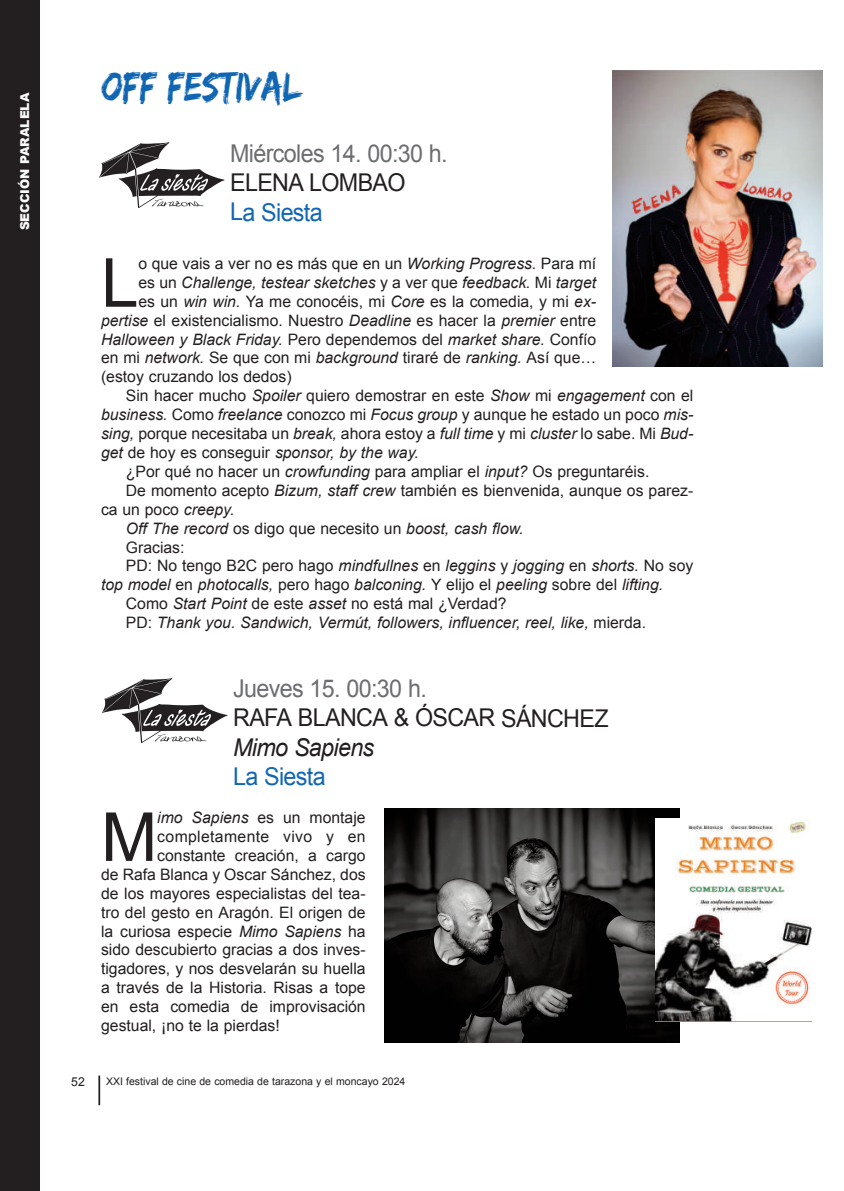
<style>
.page{position:relative;width:844px;height:1191px;background:#fff}
.page>*{position:absolute;margin:0;border:0;box-sizing:border-box;transform-origin:0 0}
.t1{font:67.55px "Arial";color:#231f20}
.t2{font:42px "Edo SZ";color:#1166b3;scale:.85 1}
.t3{font:24.5px "Arial";letter-spacing:-.03em;color:#6c6d70;scale:.95 1}
.t4{font:24.5px "Arial";letter-spacing:-.03em;color:#231f20;scale:.95 1}
.t5{font:24.5px "Arial";letter-spacing:-.03em;color:#1166b3;scale:.95 1}
.t6{font:italic 24.5px "Arial";letter-spacing:-.03em;color:#231f20;scale:.95 1}
.t7{font:15.75px "Arial";color:#231f20}
.t8{font:italic 15.75px "Arial";color:#231f20}
.t9{font:15.75px "Arial";letter-spacing:.02em;color:#231f20}
.t10{font:900 12.25px "Arial";color:#fcfcfc}
.t11{font:12.25px "Arial";color:#231f20}
.t12{font:10.5px "Arial";color:#231f20}
.s1{font-style:italic}
.s2{font-style:normal}
</style>
<div class="page">
<div style="left:0;top:0;width:40px;height:1191px;background:#231f20"></div>
<hr style="left:98px;top:1075px;width:2px;height:30px;background:#231f20">
<img style="left:384px;top:808px;width:295px;height:234px">
<img style="left:655px;top:819px;width:156px;height:202px">
<img style="left:102px;top:678px;width:126px;height:65px">
<img style="left:99px;top:142px;width:126px;height:66px">
<img style="left:612px;top:70px;width:210px;height:296px">
<p class="t10" style="left:16px;top:230px;width:139px;rotate:-90deg">SECCIÓN PARALELA</p>
<h2 class="t2" style="left:101px;top:62px;width:237px">OFF FESTIvAl</h2>
<h3 class="t3" style="left:230px;top:140px;width:230px">Miércoles 14. 00:30 h.</h3>
<h3 class="t4" style="left:230px;top:169px;width:186px">ELENA LOMBAO</h3>
<h3 class="t5" style="left:230px;top:198px;width:99px">La Siesta</h3>
<h1 class="t1" style="left:101px;top:245px;width:39px">L</h1>
<p class="t7" style="left:138px;top:255px;width:459px">o que vais a ver no es más que en un <span class="s1">Working Progress.</span> Para mí</p>
<p class="t8" style="left:138px;top:273px;width:459px"><span class="s2">es un</span> Challenge, testear sketches <span class="s2">y a ver que</span> feedback. <span class="s2">Mi</span> target</p>
<p class="t7" style="left:138px;top:292px;width:458px">es un <span class="s1">win win.</span> Ya me conocéis, mi <span class="s1">Core</span> es la comedia, y mi <span class="s1">ex-</span></p>
<p class="t7" style="left:101px;top:311px;width:496px"><span class="s1">pertise</span> el existencialismo. Nuestro <span class="s1">Deadline</span> es hacer la <span class="s1">premier</span> entre</p>
<p class="t8" style="left:101px;top:330px;width:496px">Halloween y Black Friday. <span class="s2">Pero dependemos del</span> market share. <span class="s2">Confío</span></p>
<p class="t7" style="left:101px;top:349px;width:496px">en mi <span class="s1">network.</span> Se que con mi <span class="s1">background</span> tiraré de <span class="s1">ranking.</span> Así que…</p>
<p class="t7" style="left:101px;top:368px;width:192px">(estoy cruzando los dedos)</p>
<p class="t7" style="left:126px;top:387px;width:568px">Sin hacer mucho <span class="s1">Spoiler</span> quiero demostrar en este <span class="s1">Show</span> mi <span class="s1">engagement</span> con el</p>
<p class="t7" style="left:101px;top:406px;width:592px"><span class="s1">business.</span> Como <span class="s1">freelance</span> conozco mi <span class="s1">Focus group</span> y aunque he estado un poco <span class="s1">mis-</span></p>
<p class="t7" style="left:101px;top:425px;width:592px"><span class="s1">sing,</span> porque necesitaba un <span class="s1">break,</span> ahora estoy a <span class="s1">full time</span> y mi <span class="s1">cluster</span> lo sabe. Mi <span class="s1">Bud-</span></p>
<p class="t8" style="left:101px;top:444px;width:319px">get <span class="s2">de hoy es conseguir</span> sponsor, by the way.</p>
<p class="t7" style="left:126px;top:462px;width:525px">¿Por qué no hacer un <span class="s1">crowfunding</span> para ampliar el <span class="s1">input?</span> Os preguntaréis.</p>
<p class="t7" style="left:126px;top:481px;width:568px">De momento acepto <span class="s1">Bizum, staff crew</span> también es bienvenida, aunque os parez-</p>
<p class="t7" style="left:101px;top:500px;width:135px">ca un poco <span class="s1">creepy.</span></p>
<p class="t8" style="left:126px;top:519px;width:399px">Off The record <span class="s2">os digo que necesito un</span> boost, cash flow.</p>
<p class="t7" style="left:126px;top:538px;width:60px">Gracias:</p>
<p class="t8" style="left:126px;top:557px;width:568px"><span class="s2">PD: No tengo B2C pero hago</span> mindfullnes <span class="s2">en</span> leggins <span class="s2">y</span> jogging <span class="s2">en</span> shorts. <span class="s2">No soy</span></p>
<p class="t8" style="left:101px;top:576px;width:563px">top model <span class="s2">en</span> photocalls, <span class="s2">pero hago</span> balconing. <span class="s2">Y elijo el</span> peeling <span class="s2">sobre del</span> lifting.</p>
<p class="t7" style="left:126px;top:595px;width:382px">Como <span class="s1">Start Point</span> de este <span class="s1">asset</span> no está mal ¿Verdad?</p>
<p class="t8" style="left:126px;top:614px;width:521px"><span class="s2">PD:</span> Thank you. Sandwich, Vermút, followers, influencer, reel, like, <span class="s2">mierda.</span></p>
<h3 class="t3" style="left:233px;top:675px;width:205px">Jueves 15. 00:30 h.</h3>
<h3 class="t4" style="left:233px;top:704px;width:396px">RAFA BLANCA &amp; ÓSCAR SÁNCHEZ</h3>
<h3 class="t6" style="left:233px;top:733px;width:150px">Mimo Sapiens</h3>
<h3 class="t5" style="left:233px;top:763px;width:99px">La Siesta</h3>
<h1 class="t1" style="left:101px;top:799px;width:58px">M</h1>
<p class="t7" style="left:157px;top:809px;width:210px"><span class="s1">imo Sapiens</span> es un montaje</p>
<p class="t9" style="left:157px;top:827px;width:210px">completamente vivo y en</p>
<p class="t7" style="left:157px;top:846px;width:210px">constante creación, a cargo</p>
<p class="t7" style="left:101px;top:865px;width:266px">de Rafa Blanca y Oscar Sánchez, dos</p>
<p class="t7" style="left:101px;top:884px;width:266px">de los mayores especialistas del tea-</p>
<p class="t7" style="left:101px;top:903px;width:266px">tro del gesto en Aragón. El origen de</p>
<p class="t7" style="left:101px;top:922px;width:266px">la curiosa especie <span class="s1">Mimo Sapiens</span> ha</p>
<p class="t7" style="left:101px;top:941px;width:266px">sido descubierto gracias a dos inves-</p>
<p class="t7" style="left:101px;top:960px;width:266px">tigadores, y nos desvelarán su huella</p>
<p class="t7" style="left:101px;top:979px;width:266px">a través de la Historia. Risas a tope</p>
<p class="t7" style="left:101px;top:998px;width:266px">en esta comedia de improvisación</p>
<p class="t7" style="left:101px;top:1016px;width:180px">gestual, ¡no te la pierdas!</p>
<p class="t11" style="left:71px;top:1075px;width:15px">52</p>
<p class="t12" style="left:106px;top:1075px;width:301px">XXI festival de cine de comedia de tarazona y el moncayo 2024</p>
</div>
